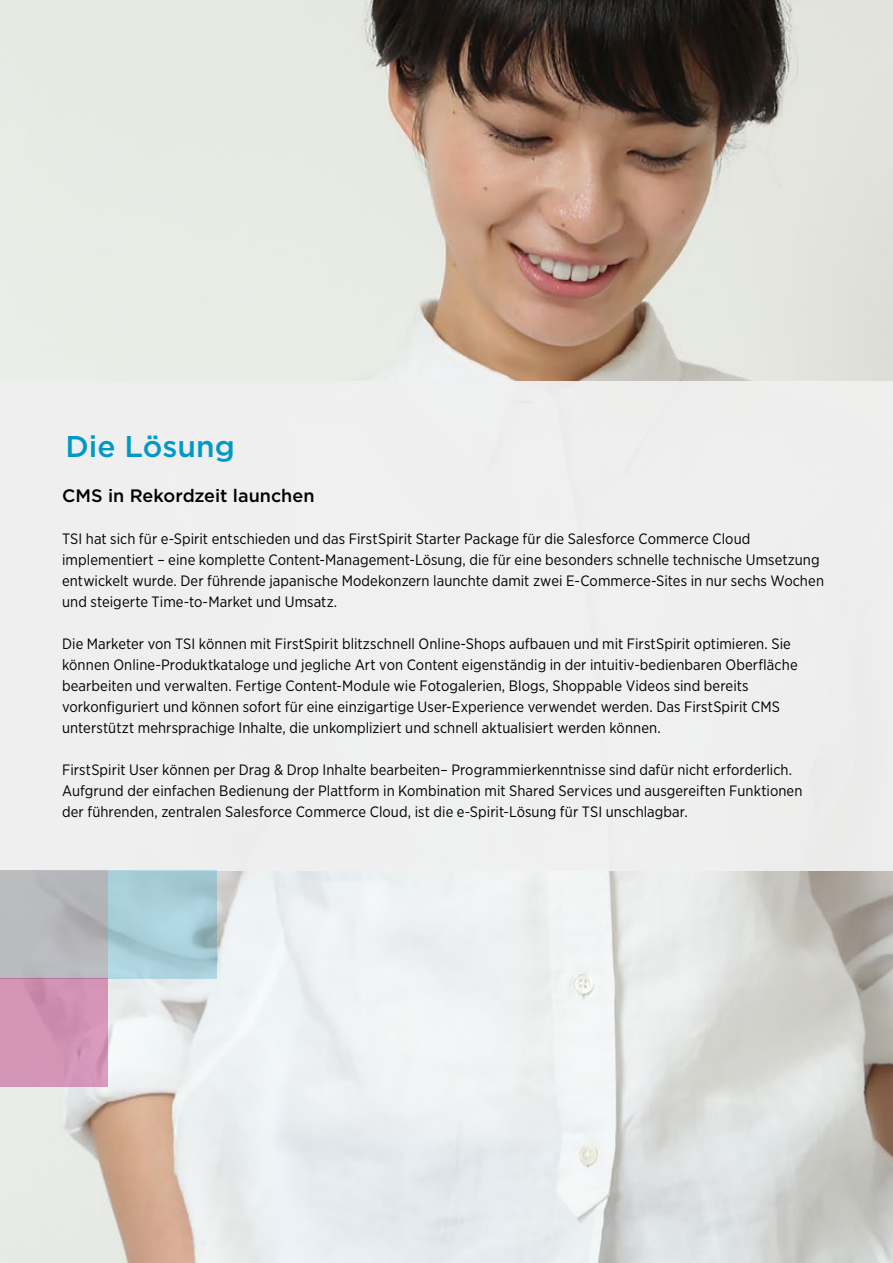
<style>
.page{position:relative;width:893px;height:1263px;background:#fff}
.page>*{position:absolute;margin:0;border:0;box-sizing:border-box;transform-origin:0 0}
.t1{font:500 30px "Gotham";color:#0099c5}
.t2{font:500 18px "Gotham";color:#000}
.t3{font:15px/21px "Gotham Narrow";letter-spacing:.005em;color:#000}
</style>
<div class="page">
<img style="left:0;top:0;width:893px;height:1263px">
<div style="left:0;top:382px;width:893px;height:489px;background:#f0f0f0"></div>
<div style="left:0;top:871px;width:108px;height:108px;background:linear-gradient(to right,#bcbdbf,#b2b2b6)"></div>
<div style="left:0;top:979px;width:108px;height:108px;background:#d495b6"></div>
<svg style="left:108px;top:871px;width:108px;height:108px;background:#a6cdd7"></svg>
<h1 class="t1" style="left:65px;top:426px;width:171px">Die Lösung</h1>
<p class="t2" style="left:62px;top:484px;width:254px">CMS in Rekordzeit launchen</p>
<p class="t3" style="left:62px;top:528px;width:763px">TSI hat sich für e-Spirit entschieden und das FirstSpirit Starter Package für die Salesforce Commerce Cloud implementiert – eine komplette Content-Management-Lösung, die für eine besonders schnelle technische Umsetzung entwickelt wurde. Der führende japanische Modekonzern launchte damit zwei E-Commerce-Sites in nur sechs Wochen und steigerte Time-to-Market und Umsatz.</p>
<p class="t3" style="left:62px;top:633px;width:737px">Die Marketer von TSI können mit FirstSpirit blitzschnell Online-Shops aufbauen und mit FirstSpirit optimieren. Sie können Online-Produktkataloge und jegliche Art von Content eigenständig in der intuitiv-bedienbaren Oberfläche bearbeiten und verwalten. Fertige Content-Module wie Fotogalerien, Blogs, Shoppable Videos sind bereits vorkonfiguriert und können sofort für eine einzigartige User-Experience verwendet werden. Das FirstSpirit CMS unterstützt mehrsprachige Inhalte, die unkompliziert und schnell aktualisiert werden können.</p>
<p class="t3" style="left:62px;top:759px;width:742px">FirstSpirit User können per Drag &amp; Drop Inhalte bearbeiten– Programmierkenntnisse sind dafür nicht erforderlich.<br>Aufgrund der einfachen Bedienung der Plattform in Kombination mit Shared Services und ausgereiften Funktionen der führenden, zentralen Salesforce Commerce Cloud, ist die e-Spirit-Lösung für TSI unschlagbar.</p>
</div>
